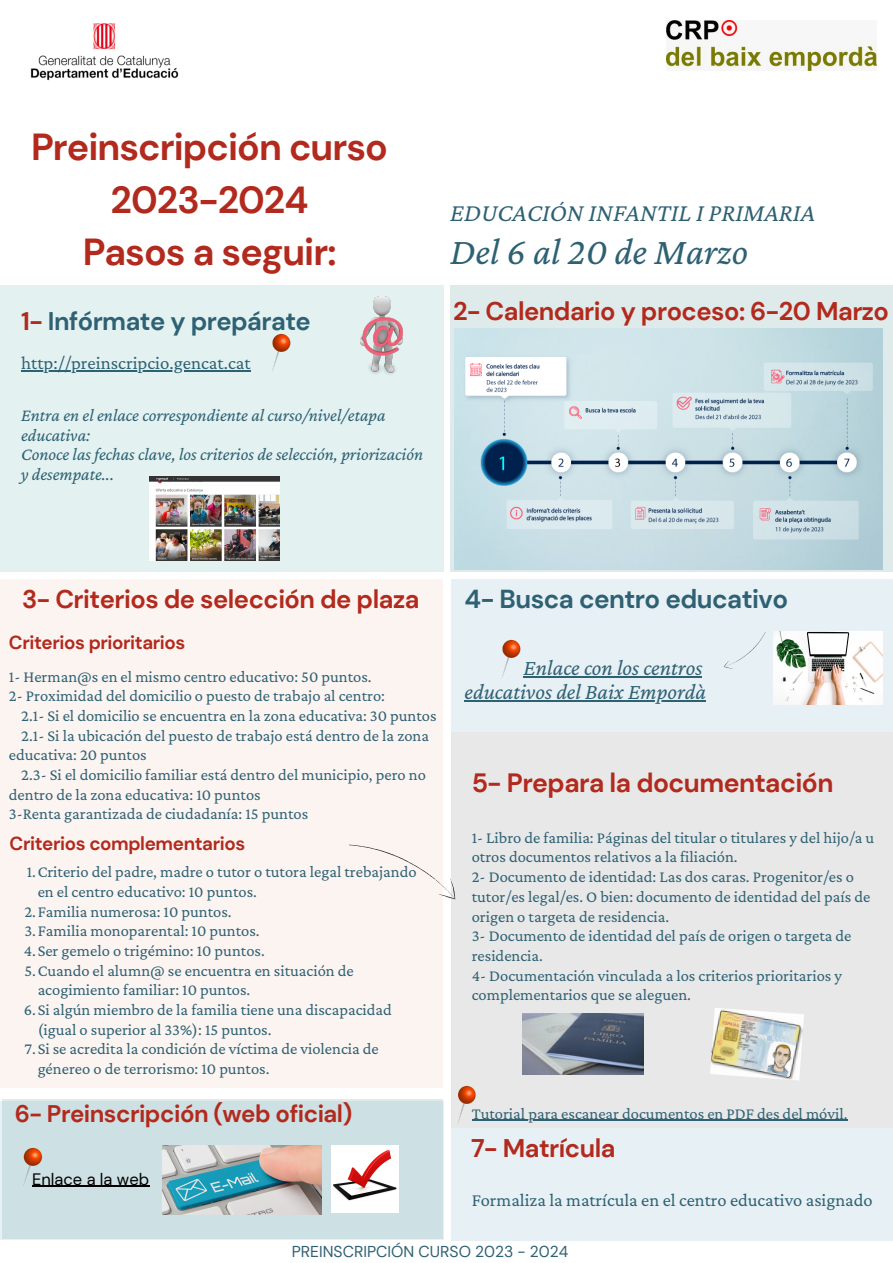
<style>
.page{position:relative;width:893px;height:1263px;background:#fff}
.page>*{position:absolute;margin:0;border:0;box-sizing:border-box;transform-origin:0 0}
.t1{font:italic 38.25px "Crimson Pro";color:#2e6173}
.t2{font:700 37.58px/52.4px "DM Sans";letter-spacing:-.025em;color:#b22a1d;text-align:center}
.t3{font:700 26.47px "DM Sans";letter-spacing:-.02em;color:#b22a1d}
.t4{font:700 25.95px "DM Sans";letter-spacing:-.02em;color:#2e6173}
.t5{font:700 25.5px "DM Sans";letter-spacing:-.02em;color:#b22a1d}
.t6{font:italic 25.5px "Crimson Pro";color:#2e6173}
.t7{font:700 25.5px "DM Sans";letter-spacing:-.02em;color:#2e6173}
.t8{font:700 24px "DM Sans";letter-spacing:-.02em;color:#b22a1d}
.t9{font:italic 22.5px/24.2px "Crimson Pro";color:#2e6173;text-align:right}
.t10{font:700 18.75px "DM Sans";letter-spacing:-.02em;color:#b22a1d}
.t11{font:18.75px "Crimson Pro";color:#2e6173}
.t12{font:18.45px "Crimson Pro";color:#2e6173}
.t13{font:italic 18px/19.7px "Crimson Pro";color:#2e6173}
.t14{font:16.5px/19.7px "Crimson Pro";color:#2e6173}
.t15{font:16.5px "DM Sans";color:#000}
.t16{font:15.75px "DM Sans";color:#2e6173}
.s1{color:#b22a1d}
</style>
<div class="page">
<div style="left:0;top:579px;width:443px;height:508px;background:#fcf4f1"></div>
<div style="left:450px;top:285px;width:443px;height:286px;background:#dfebea"></div>
<div style="left:451px;top:579px;width:442px;height:661px;background:#e7f0f4"></div>
<div style="left:3px;top:1099px;width:440px;height:139px;background:#d6e5e6"></div>
<div style="left:451px;top:733px;width:442px;height:395px;background:#e8e8e8"></div>
<div style="left:0;top:1102px;width:443px;height:138px;background:#cde0e3"></div>
<div style="left:0;top:285px;width:443px;height:286px;background:#e3f2f1"></div>
<img style="left:30px;top:23px;width:149px;height:58px">
<img style="left:360px;top:297px;width:42px;height:77px">
<img style="left:162px;top:1145px;width:159px;height:69px">
<img style="left:332px;top:1145px;width:67px;height:67px">
<svg style="left:723px;top:632px;width:43px;height:37px"></svg>
<svg style="left:349px;top:844px;width:107px;height:56px"></svg>
<img style="left:710px;top:1008px;width:94px;height:72px">
<img style="left:522px;top:1014px;width:122px;height:61px">
<hr style="left:21px;top:370px;width:230px;height:2px;background:#2e6173">
<hr style="left:523px;top:676px;width:179px;height:1px;background:#2e6173">
<hr style="left:464px;top:700px;width:242px;height:1px;background:#2e6173">
<img style="left:773px;top:632px;width:109px;height:72px">
<img style="left:149px;top:476px;width:130px;height:84px">
<img style="left:502px;top:639px;width:35px;height:39px">
<hr style="left:472px;top:1119px;width:375px;height:2px;background:#2e6173">
<hr style="left:32px;top:1186px;width:117px;height:1px;background:#000">
<img style="left:272px;top:333px;width:19px;height:39px">
<img style="left:23px;top:1147px;width:36px;height:39px">
<img style="left:437px;top:1085px;width:39px;height:43px">
<img style="left:667px;top:21px;width:210px;height:49px">
<img style="left:455px;top:329px;width:427px;height:240px">
<h2 class="t2" style="left:31px;top:121px;width:358px">Preinscripción curso<br>2023-2024<br>Pasos a seguir:</h2>
<h3 class="t7" style="left:21px;top:304px;width:291px"><span class="s1">1-</span> Infórmate y prepárate</h3>
<p class="t11" style="left:21px;top:352px;width:231px">http://preinscripcio.gencat.cat</p>
<p class="t13" style="left:21px;top:405px;width:403px">Entra en el enlace correspondiente al curso/nivel/etapa educativa:<br>Conoce las fechas clave, los criterios de selección, priorización y desempate...</p>
<h3 class="t6" style="left:450px;top:198px;width:366px">EDUCACIÓN INFANTIL I PRIMARIA</h3>
<h1 class="t1" style="left:450px;top:229px;width:299px">Del 6 al 20 de Marzo</h1>
<h3 class="t5" style="left:453px;top:294px;width:437px">2- Calendario y proceso: 6-20 Marzo</h3>
<h3 class="t5" style="left:22px;top:582px;width:399px">3- Criterios de selección de plaza</h3>
<p class="t10" style="left:9px;top:630px;width:178px">Criterios prioritarios</p>
<p class="t14" style="left:9px;top:666px;width:364px">1- Herman@s en el mismo centro educativo: 50 puntos.</p>
<p class="t14" style="left:9px;top:686px;width:377px">2- Proximidad del domicilio o puesto de trabajo al centro:</p>
<p class="t14" style="left:21px;top:705px;width:417px">2.1- Si el domicilio se encuentra en la zona educativa: 30 puntos</p>
<p class="t14" style="left:21px;top:725px;width:409px">2.1- Si la ubicación del puesto de trabajo está dentro de la zona</p>
<p class="t14" style="left:9px;top:745px;width:139px">educativa: 20 puntos</p>
<p class="t14" style="left:21px;top:764px;width:406px">2.3- Si el domicilio familiar está dentro del municipio, pero no</p>
<p class="t14" style="left:9px;top:784px;width:253px">dentro de la zona educativa: 10 puntos</p>
<p class="t14" style="left:9px;top:804px;width:301px">3-Renta garantizada de ciudadanía: 15 puntos</p>
<p class="t10" style="left:10px;top:832px;width:237px">Criterios complementarios</p>
<p class="t14" style="left:27px;top:862px;width:391px">1.Criterio del padre, madre o tutor o tutora legal trebajando</p>
<p class="t14" style="left:38px;top:881px;width:221px">en el centro educativo: 10 puntos.</p>
<p class="t14" style="left:24px;top:901px;width:209px">2.Familia numerosa: 10 puntos.</p>
<p class="t14" style="left:24px;top:921px;width:237px">3.Familia monoparental: 10 puntos.</p>
<p class="t14" style="left:24px;top:940px;width:242px">4.Ser gemelo o trigémino: 10 puntos.</p>
<p class="t14" style="left:24px;top:960px;width:331px">5.Cuando el alumn@ se encuentra en situación de</p>
<p class="t14" style="left:38px;top:980px;width:214px">acogimiento familiar: 10 puntos.</p>
<p class="t14" style="left:24px;top:999px;width:369px">6.Si algún miembro de la familia tiene una discapacidad</p>
<p class="t14" style="left:38px;top:1019px;width:235px">(igual o superior al 33%): 15 puntos.</p>
<p class="t14" style="left:25px;top:1039px;width:356px">7.Si se acredita la condición de víctima de violencia de</p>
<p class="t14" style="left:38px;top:1058px;width:233px">génereo o de terrorismo: 10 puntos.</p>
<h3 class="t8" style="left:15px;top:1098px;width:339px">6- Preinscripción (web oficial)</h3>
<p class="t15" style="left:32px;top:1168px;width:118px">Enlace a la web</p>
<h3 class="t4" style="left:464px;top:582px;width:325px">4- Busca centro educativo</h3>
<h3 class="t9" style="left:464px;top:655px;width:243px">Enlace con los centros educativos del Baix Empordà</h3>
<h3 class="t3" style="left:472px;top:765px;width:363px">5- Prepara la documentación</h3>
<p class="t14" style="left:472px;top:827px;width:404px">1- Libro de familia: Páginas del titular o titulares y del hijo/a u otros documentos relativos a la filiación.<br>2- Documento de identidad: Las dos caras. Progenitor/es o tutor/es legal/es. O bien: documento de identidad del país de origen o targeta de residencia.<br>3- Documento de identidad del país de origen o targeta de residencia.<br>4- Documentación vinculada a los criterios prioritarios y complementarios que se aleguen.</p>
<p class="t14" style="left:472px;top:1103px;width:377px">Tutorial para escanear documentos en PDF des del móvil.</p>
<h3 class="t5" style="left:471px;top:1131px;width:146px">7- Matrícula</h3>
<p class="t12" style="left:472px;top:1189px;width:402px">Formaliza la matrícula en el centro educativo asignado</p>
<p class="t16" style="left:292px;top:1241px;width:278px">PREINSCRIPCIÓN CURSO 2023 - 2024</p>
</div>
